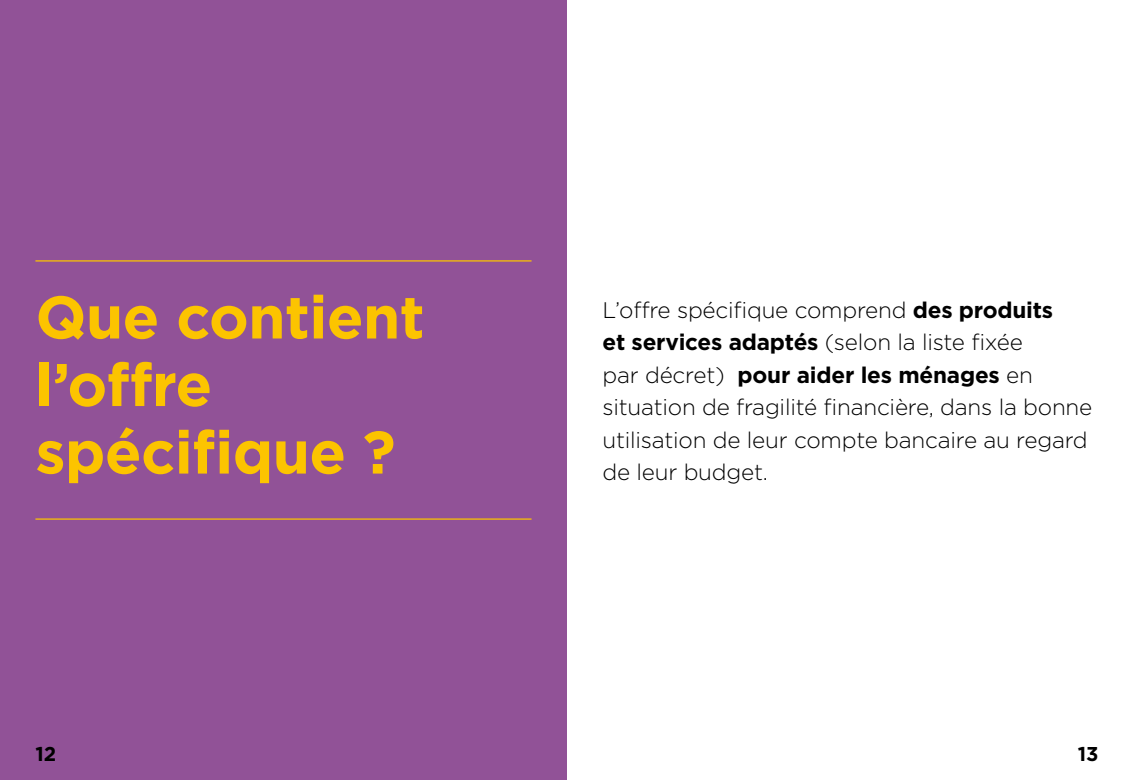
<style>
.page{position:relative;width:1134px;height:780px;background:#fff}
.page>*{position:absolute;margin:0;border:0;box-sizing:border-box;transform-origin:0 0}
.H1_-_chapitres{font:700 60px/67.5px "Gotham";letter-spacing:-.01em;color:#fcc400}
.Texte_normal{font:300 22.5px/32.5px "Gotham";letter-spacing:-.01em;color:#000}
.t1{font:700 20px "Gotham";color:#000}
.s1{font-weight:700}
</style>
<div class="page">
<div style="left:0;top:0;width:567px;height:780px;background:#915297"></div>
<hr style="left:35px;top:518px;width:496px;height:1px;background:#fcc400">
<hr style="left:35px;top:260px;width:496px;height:1px;background:#fcc400">
<h1 class="H1_-_chapitres" style="left:35px;top:283px;width:391px">Que contient l’offre spécifique ?</h1>
<p class="Texte_normal" style="left:602px;top:293px;width:491px">L’offre spécifique comprend <span class="s1">des produits<br>et services adaptés</span> (selon la liste fixée<br>par décret) <span class="s1">pour aider les ménages</span> en situation de fragilité financière, dans la bonne utilisation de leur compte bancaire au regard de leur budget.</p>
<p class="t1" style="left:35px;top:740px;width:22px">12</p>
<p class="t1" style="left:1078px;top:740px;width:22px">13</p>
</div>
